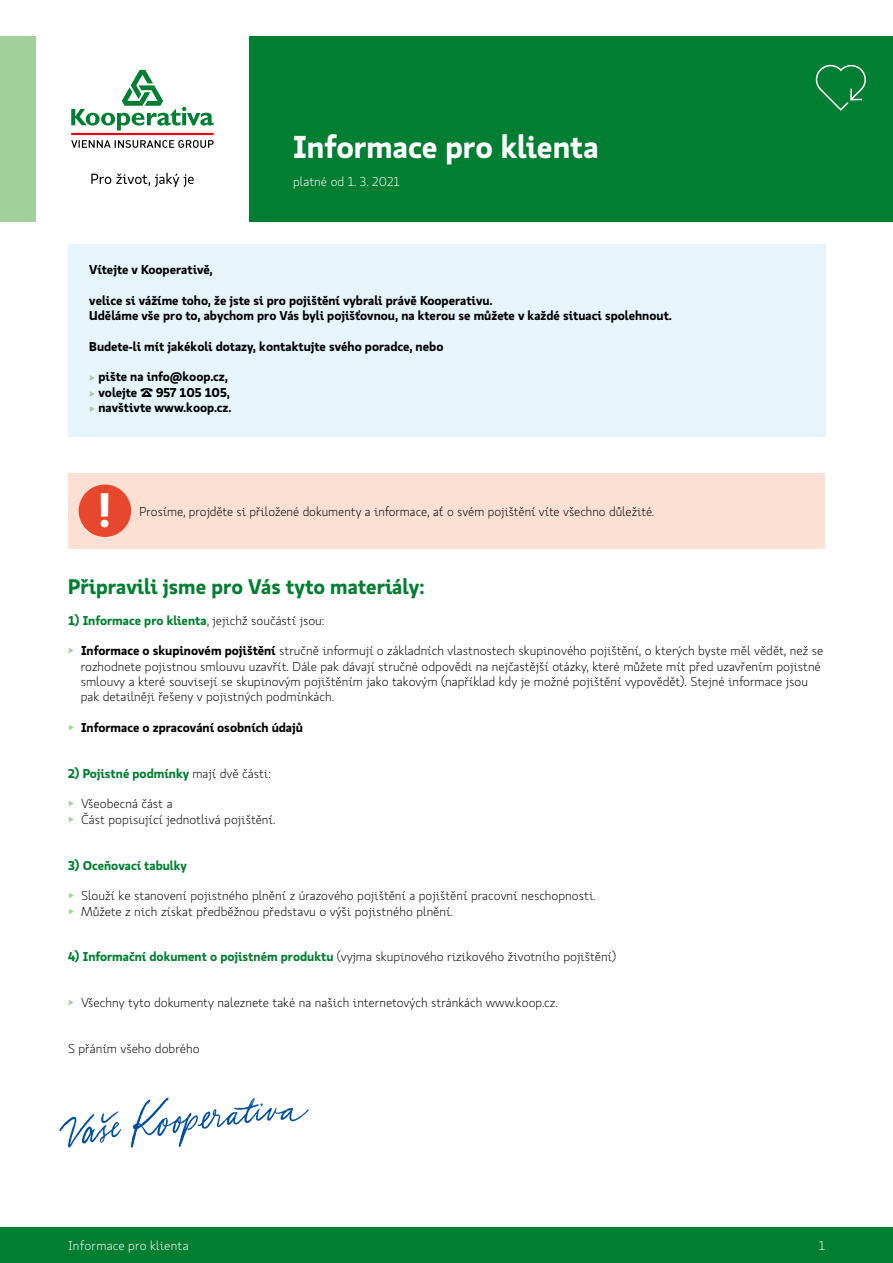
<style>
.page{position:relative;width:893px;height:1263px;background:#fff}
.page>*{position:absolute;margin:0;border:0;box-sizing:border-box;transform-origin:0 0}
.t1{font:700 48px "Koop Pro";color:#fff}
.t2{font:700 31.5px "Koop Pro";color:#fff}
.t3{font:700 21px "Koop Pro";color:#007e31}
.t4{font:300 12.75px/15.3px "Koop Pro";color:#000}
.t5{font:700 12.75px/15.3px "Koop Pro";color:#000}
.t6{font:700 12.75px "Koop Pro";color:#007e31}
.t7{font:300 12.75px "Koop Pro";letter-spacing:.01em;color:#fff}
.s1{color:#a2cf9c}
.s2{font-weight:300;color:#000}
.s3{font-weight:700}
.s4{font-weight:300;color:#a2cf9c}
.s5{font-weight:700;color:#007e31}
</style>
<div class="page">
<div style="left:0;top:1227px;width:893px;height:36px;background:#007e31"></div>
<div style="left:249px;top:36px;width:644px;height:186px;background:#007e31"></div>
<div style="left:0;top:36px;width:36px;height:186px;background:#a2cf9c"></div>
<div style="left:68px;top:244px;width:757px;height:193px;background:#e6f4fb"></div>
<div style="left:68px;top:473px;width:757px;height:75px;background:#fce0d3"></div>
<div style="left:79px;top:484px;width:52px;height:53px;background:#e7472c;border-radius:50%"></div>
<svg style="left:816px;top:65px;width:50px;height:46px"></svg>
<img style="left:59px;top:1097px;width:250px;height:51px">
<svg style="left:71px;top:70px;width:143px;height:60px"></svg>
<svg style="left:91px;top:173px;width:103px;height:14px"></svg>
<hr style="left:71px;top:133px;width:143px;height:2px;background:#e30613">
<svg style="left:71px;top:140px;width:143px;height:8px"></svg>
<h2 class="t2" style="left:293px;top:125px;width:307px">Informace pro klienta</h2>
<p class="t7" style="left:293px;top:173px;width:108px">platné od 1. 3. 2021</p>
<p class="t5" style="left:89px;top:261px;width:125px">Vítejte v Kooperativě,</p>
<p class="t5" style="left:89px;top:292px;width:584px">velice si vážíme toho, že jste si pro pojištění vybrali právě Kooperativu.<br>Uděláme vše pro to, abychom pro Vás byli pojišťovnou, na kterou se můžete v každé situaci spolehnout.</p>
<p class="t5" style="left:89px;top:338px;width:356px">Budete-li mít jakékoli dotazy, kontaktujte svého poradce, nebo</p>
<p class="t5" style="left:89px;top:369px;width:140px"><span class="s1">▶</span> pište na info@koop.cz, <span class="s1">▶</span> volejte</p>
<p class="t5" style="left:89px;top:384px;width:144px;text-align:right">957 105 105,<br><span class="s1">▶</span> navštivte www.koop.cz.</p>
<h1 class="t1" style="left:97px;top:476px;width:18px">!</h1>
<p class="t4" style="left:139px;top:503px;width:516px">Prosíme, projděte si přiložené dokumenty a informace, ať o svém pojištění víte všechno důležité.</p>
<h3 class="t3" style="left:68px;top:572px;width:358px">Připravili jsme pro Vás tyto materiály:</h3>
<p class="t6" style="left:68px;top:611px;width:258px">1) Informace pro klienta<span class="s2">, jejichž součástí jsou:</span></p>
<p class="t4" style="left:81px;top:643px;width:744px;text-indent:-13px"><span class="s1">▶</span> <span class="s3">Informace o skupinovém pojištění</span> stručně informují o základních vlastnostech skupinového pojištění, o kterých byste měl vědět, než se rozhodnete pojistnou smlouvu uzavřít. Dále pak dávají stručné odpovědi na nejčastější otázky, které můžete mít před uzavřením pojistné smlouvy a které souvisejí se skupinovým pojištěním jako takovým (například kdy je možné pojištění vypovědět). Stejné informace jsou pak detailněji řešeny v pojistných podmínkách.</p>
<p class="t5" style="left:68px;top:719px;width:236px"><span class="s4">▶</span> Informace o zpracování osobních údajů</p>
<p class="t6" style="left:68px;top:764px;width:204px">2) Pojistné podmínky <span class="s2">mají dvě části:</span></p>
<p class="t4" style="left:68px;top:796px;width:209px"><span class="s1">▶</span> Všeobecná část a<br><span class="s1">▶</span> Část popisující jednotlivá pojištění.</p>
<p class="t6" style="left:68px;top:856px;width:120px">3) Oceňovací tabulky</p>
<p class="t4" style="left:68px;top:888px;width:529px"><span class="s1">▶</span> Slouží ke stanovení pojistného plnění z úrazového pojištění a pojištění pracovní neschopnosti. <span class="s1">▶</span> Můžete z nich získat předběžnou představu o výši pojistného plnění.</p>
<p class="t4" style="left:68px;top:949px;width:549px"><span class="s5">4) Informační dokument o pojistném produktu</span> (vyjma skupinového rizikového životního pojištění)</p>
<p class="t4" style="left:68px;top:995px;width:491px"><span class="s1">▶</span> Všechny tyto dokumenty naleznete také na našich internetových stránkách www.koop.cz.</p>
<p class="t4" style="left:68px;top:1041px;width:133px">S přáním všeho dobrého</p>
<p class="t7" style="left:68px;top:1237px;width:122px">Informace pro klienta</p>
<p class="t7" style="left:819px;top:1237px;width:8px">1</p>
</div>
